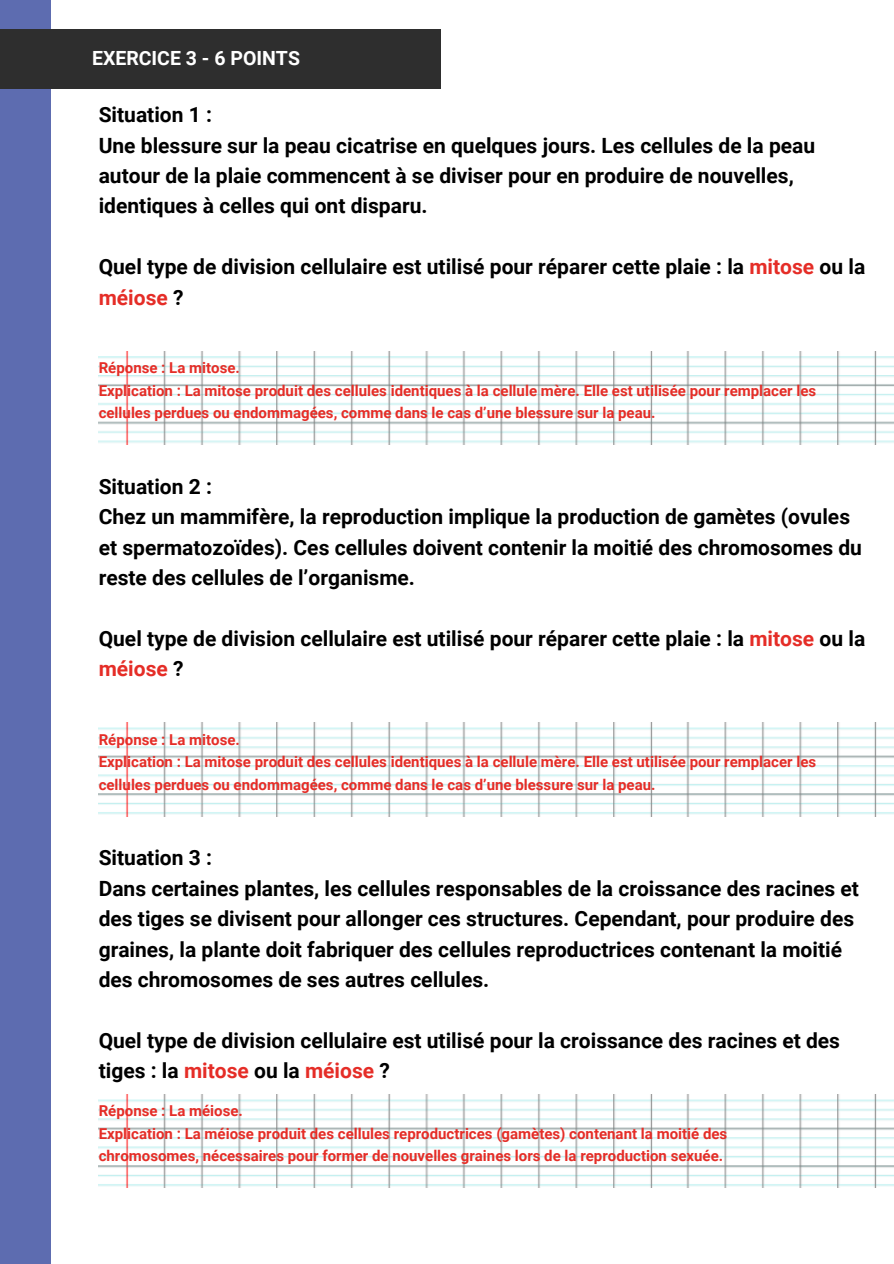
<style>
.page{position:relative;width:894px;height:1264px;background:#fff}
.page>*{position:absolute;margin:0;border:0;box-sizing:border-box;transform-origin:0 0}
.t1{font:700 21px/30.5px "Roboto";color:#000}
.t2{font:700 19.5px "Roboto";color:#fff}
.t3{font:700 15px/22.5px "Roboto";color:#e52d27}
.s1{color:#e52d27}
</style>
<div class="page">
<div style="left:0;top:0;width:51px;height:1263px;background:#5d6cb0"></div>
<div style="left:0;top:30px;width:440px;height:59px;background:#2e2e2e"></div>
<img style="left:669px;top:351px;width:224px;height:93px">
<img style="left:453px;top:351px;width:216px;height:93px">
<img style="left:99px;top:351px;width:354px;height:93px">
<img style="left:669px;top:722px;width:224px;height:94px">
<img style="left:453px;top:722px;width:216px;height:94px">
<img style="left:99px;top:722px;width:354px;height:94px">
<img style="left:669px;top:1094px;width:224px;height:93px">
<img style="left:453px;top:1094px;width:216px;height:93px">
<img style="left:99px;top:1094px;width:354px;height:93px">
<p class="t2" style="left:92px;top:46px;width:209px">EXERCICE 3 - 6 POINTS</p>
<h2 class="t1" style="left:99px;top:100px;width:717px">Situation 1 :<br>Une blessure sur la peau cicatrise en quelques jours. Les cellules de la peau autour de la plaie commencent à se diviser pour en produire de nouvelles, identiques à celles qui ont disparu.</h2>
<p class="t1" style="left:99px;top:252px;width:767px">Quel type de division cellulaire est utilisé pour réparer cette plaie : la <span class="s1">mitose</span> ou la <span class="s1">méiose</span> ?</p>
<h1 class="t3" style="left:99px;top:357px;width:143px">Réponse : La mitose.</h1>
<h2 class="t3" style="left:99px;top:379px;width:718px">Explication : La mitose produit des cellules identiques à la cellule mère. Elle est utilisée pour remplacer les cellules perdues ou endommagées, comme dans le cas d’une blessure sur la peau.</h2>
<p class="t1" style="left:99px;top:471px;width:764px">Situation 2 :<br>Chez un mammifère, la reproduction implique la production de gamètes (ovules et spermatozoïdes). Ces cellules doivent contenir la moitié des chromosomes du reste des cellules de l’organisme.</p>
<p class="t1" style="left:99px;top:623px;width:767px">Quel type de division cellulaire est utilisé pour réparer cette plaie : la <span class="s1">mitose</span> ou la <span class="s1">méiose</span> ?</p>
<p class="t3" style="left:99px;top:728px;width:143px">Réponse : La mitose.</p>
<p class="t3" style="left:99px;top:751px;width:718px">Explication : La mitose produit des cellules identiques à la cellule mère. Elle est utilisée pour remplacer les cellules perdues ou endommagées, comme dans le cas d’une blessure sur la peau.</p>
<p class="t1" style="left:99px;top:843px;width:761px">Situation 3 :<br>Dans certaines plantes, les cellules responsables de la croissance des racines et des tiges se divisent pour allonger ces structures. Cependant, pour produire des graines, la plante doit fabriquer des cellules reproductrices contenant la moitié des chromosomes de ses autres cellules.</p>
<p class="t1" style="left:99px;top:1025px;width:742px">Quel type de division cellulaire est utilisé pour la croissance des racines et des tiges : la <span class="s1">mitose</span> ou la <span class="s1">méiose</span> ?</p>
<h2 class="t3" style="left:99px;top:1099px;width:146px">Réponse : La méiose.</h2>
<h2 class="t3" style="left:99px;top:1122px;width:630px">Explication : La méiose produit des cellules reproductrices (gamètes) contenant la moitié des chromosomes, nécessaires pour former de nouvelles graines lors de la reproduction sexuée.</h2>
</div>
